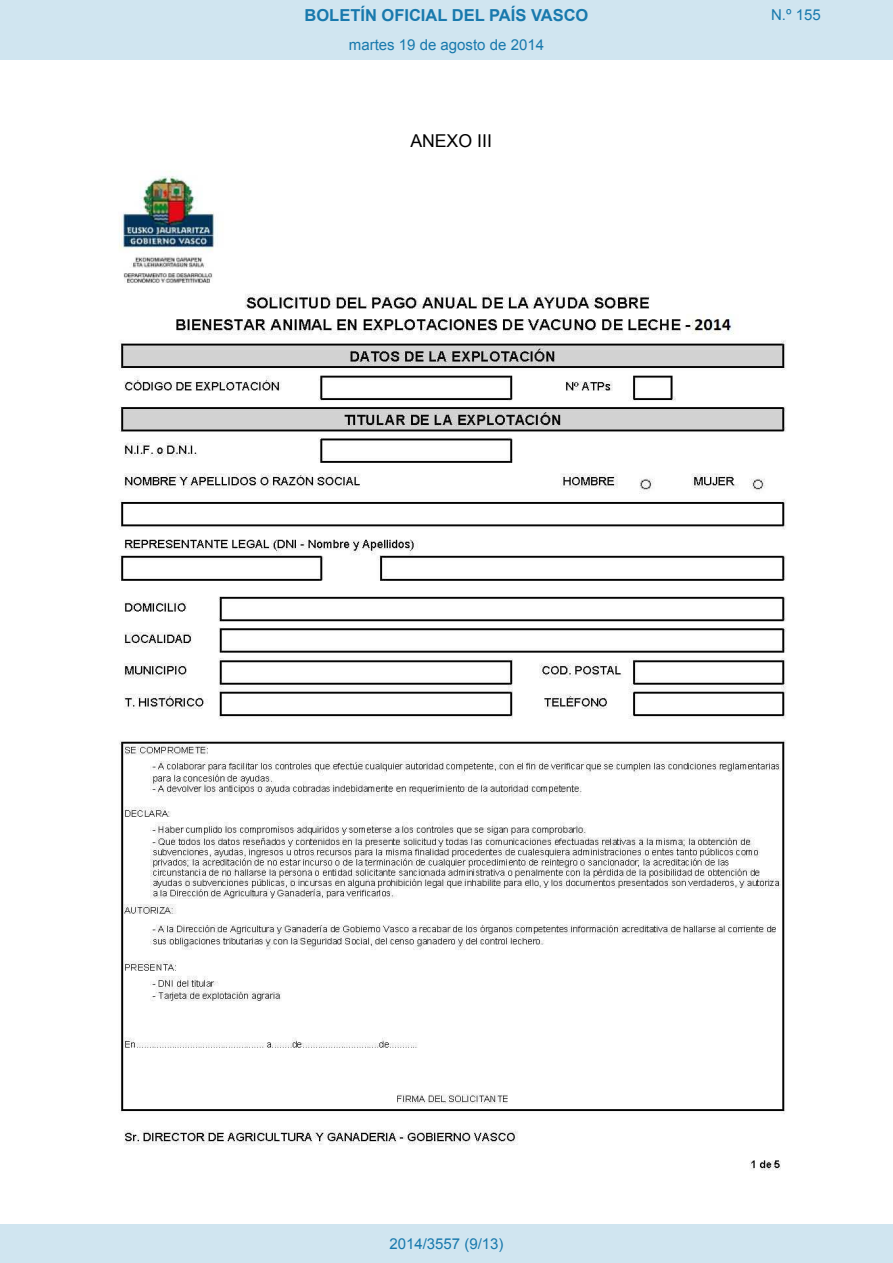
<style>
.page{position:relative;width:893px;height:1263px;background:#fff}
.page>*{position:absolute;margin:0;border:0;box-sizing:border-box;transform-origin:0 0}
.t1{font:17.7px "Arial";letter-spacing:-.005em;color:#000}
.t2{font:700 16.5px "Arial";color:#1879ad}
.Paginacion_Centro{font:15px "Arial";color:#1879ad}
</style>
<div class="page">
<img style="left:66px;top:171px;width:781px;height:1054px">
<div style="left:0;top:0;width:893px;height:60px;background:#d0e5f0"></div>
<div style="left:0;top:1225px;width:893px;height:38px;background:#d0e5f0"></div>
<p class="t2" style="left:305px;top:4px;width:285px">BOLETÍN OFICIAL DEL PAÍS VASCO</p>
<p class="Paginacion_Centro" style="left:771px;top:5px;width:51px">N.º 155</p>
<p class="Paginacion_Centro" style="left:349px;top:35px;width:197px">martes 19 de agosto de 2014</p>
<p class="t1" style="left:410px;top:129px;width:83px">ANEXO III</p>
<p class="Paginacion_Centro" style="left:389px;top:1234px;width:116px">2014/3557 (9/13)</p>
</div>
